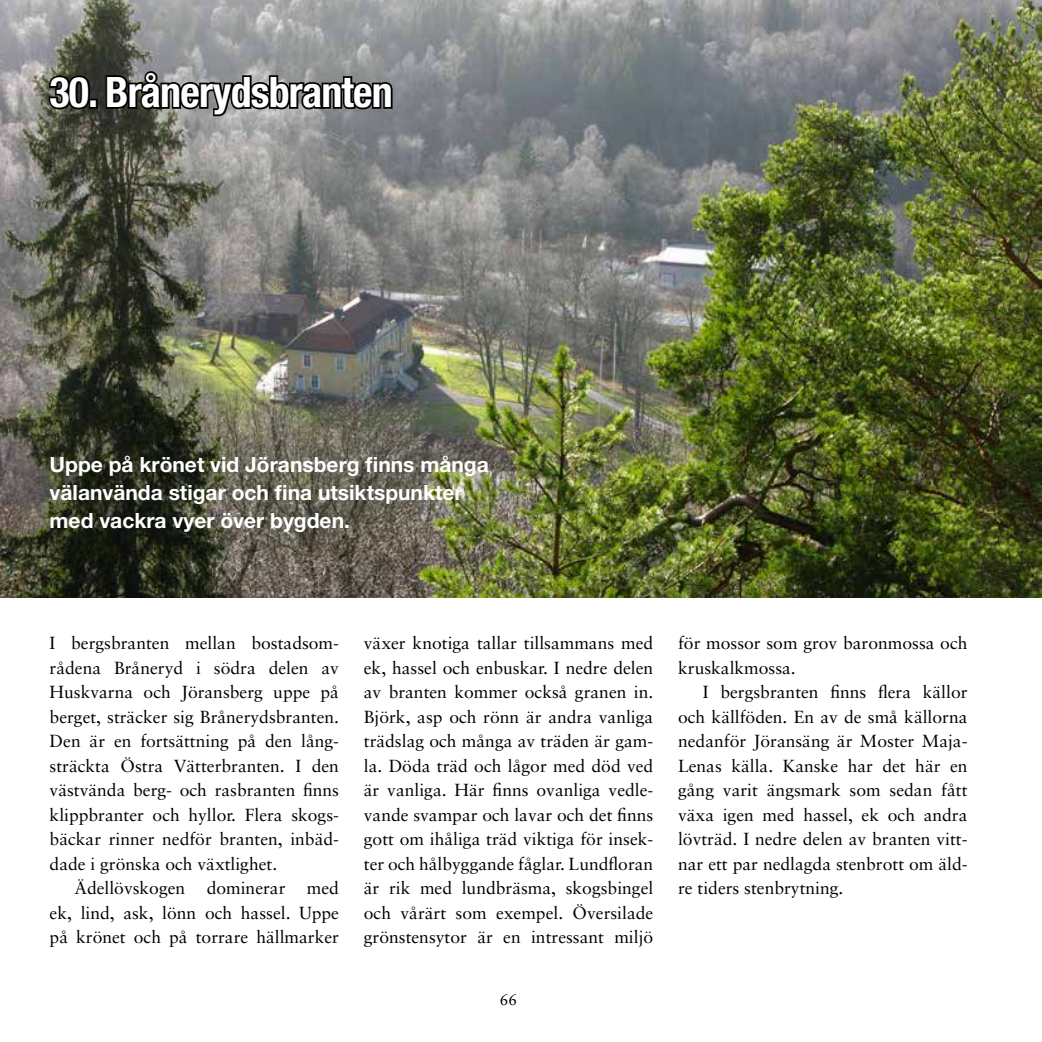
<style>
.page{position:relative;width:1042px;height:1042px;background:#fff}
.page>*{position:absolute;margin:0;border:0;box-sizing:border-box;transform-origin:0 0}
.t1{font:700 condensed 42px "Helvetica Neue";letter-spacing:-.02em;color:#fff}
.t2{font:700 21px/28px "Helvetica Neue";color:#fff}
.t3{font:17.5px/24.5px "Sabon";color:#000;text-align:justify}
.t4{font:15.75px "Sabon";color:#000}
</style>
<div class="page">
<img style="left:0;top:0;width:1042px;height:597px">
<svg style="left:47px;top:74px;width:45px;height:37px;background:#21221c"></svg>
<div style="left:89px;top:99px;width:9px;height:10px;border:4px solid #000"></div>
<svg style="left:104px;top:69px;width:290px;height:69px;background:#5c5d5d"></svg>
<h1 class="t1" style="left:50px;top:67px;width:345px">30. Brånerydsbranten</h1>
<p class="t2" style="left:50px;top:450px;width:441px">Uppe på krönet vid Jöransberg finns många välanvända stigar och fina utsiktspunkter med vackra vyer över bygden.</p>
<p class="t3" style="left:50px;top:630px;width:291px">I bergsbranten mellan bostadsom&shy;rådena Bråneryd i södra delen av Huskvarna och Jöransberg uppe på berget, sträcker sig Brånerydsbranten.<br>Den är en fortsättning på den lång&shy;sträckta Östra Vätterbranten. I den västvända berg- och rasbranten finns klippbranter och hyllor. Flera skogs&shy;bäckar rinner nedför branten, inbäd&shy;dade i grönska och växtlighet.</p>
<p class="t3" style="left:50px;top:875px;width:291px;text-indent:25px">Ädellövskogen dominerar med ek, lind, ask, lönn och hassel. Uppe på krönet och på torrare hällmarker</p>
<p class="t3" style="left:364px;top:630px;width:291px">växer knotiga tallar tillsammans med ek, hassel och enbuskar. I nedre delen av branten kommer också granen in.<br>Björk, asp och rönn är andra vanliga trädslag och många av träden är gam&shy;la. Döda träd och lågor med död ved är vanliga. Här finns ovanliga vedle&shy;vande svampar och lavar och det finns gott om ihåliga träd viktiga för insek&shy;ter och hålbyggande fåglar. Lundfloran är rik med lundbräsma, skogsbingel och vårärt som exempel. Översilade grönstensytor är en intressant miljö</p>
<p class="t4" style="left:500px;top:989px;width:19px">66</p>
<p class="t3" style="left:678px;top:630px;width:291px">för mossor som grov baronmossa och kruskalkmossa.</p>
<p class="t3" style="left:678px;top:679px;width:291px;text-indent:25px">I bergsbranten finns flera källor och källföden. En av de små källorna nedanför Jöransäng är Moster Maja-Lenas källa. Kanske har det här en gång varit ängsmark som sedan fått växa igen med hassel, ek och andra lövträd. I nedre delen av branten vitt&shy;nar ett par nedlagda stenbrott om äld&shy;re tiders stenbrytning.</p>
</div>
